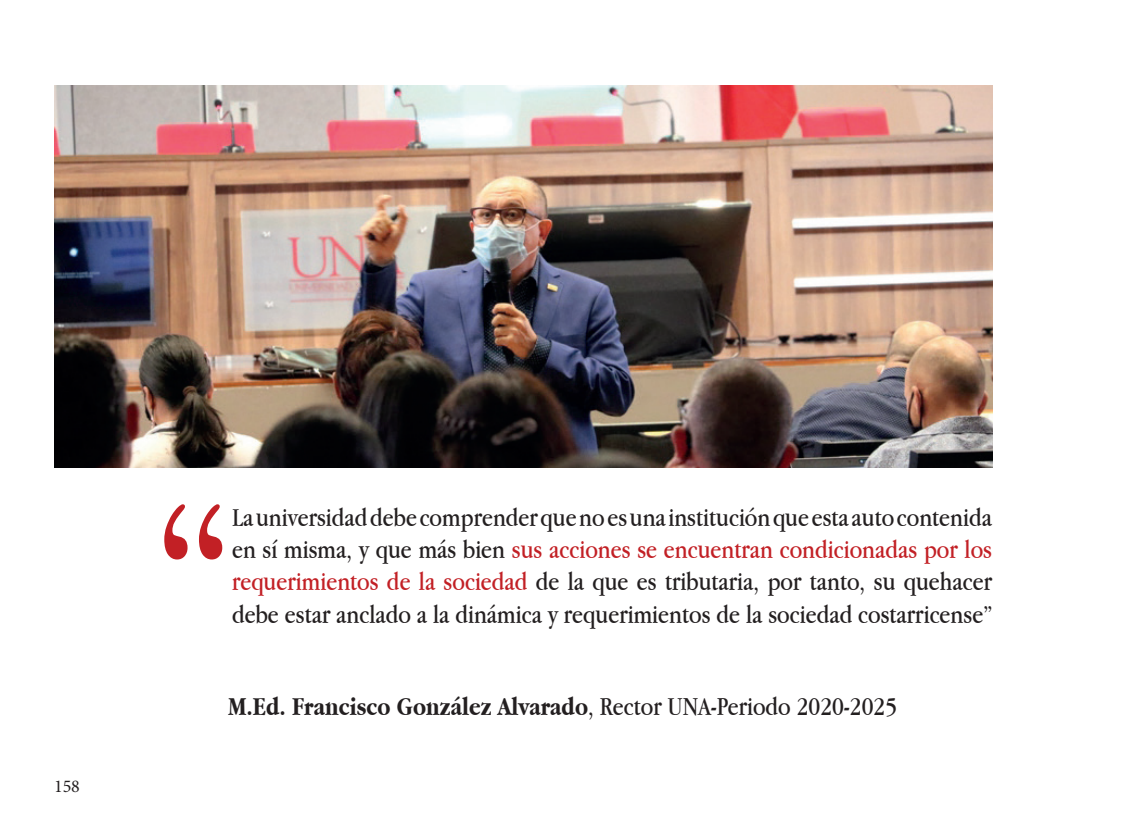
<style>
.page{position:relative;width:1124px;height:832px;background:#fff}
.page>*{position:absolute;margin:0;border:0;box-sizing:border-box;transform-origin:0 0}
.t1{font:232.65px "Apple Garamond";color:#c22025}
.t2{font:27px/32.4px "Apple Garamond";color:#231f20;text-align:justify}
.t3{font:700 27px "Apple Garamond";color:#231f20}
.t4{font:18px "Minion Pro";color:#231f20}
.s1{color:#c22025}
.s2{font-weight:400}
</style>
<div class="page">
<img style="left:54px;top:85px;width:937px;height:383px">
<p class="t4" style="left:54px;top:774px;width:27px">158</p>
<h1 class="t1" style="left:155px;top:442px;width:78px">“</h1>
<p class="t2" style="left:232px;top:500px;width:761px">La universidad debe comprender que no es una institución que esta auto contenida en sí misma, y que más bien <span class="s1">sus acciones se encuentran condicionadas por los requerimientos de la sociedad</span> de la que es tributaria, por tanto, su quehacer debe estar anclado a la dinámica y requerimientos de la sociedad costarricense”</p>
<p class="t3" style="left:228px;top:691px;width:670px">M.Ed. Francisco González Alvarado<span class="s2">, Rector UNA-Periodo 2020-2025</span></p>
</div>
